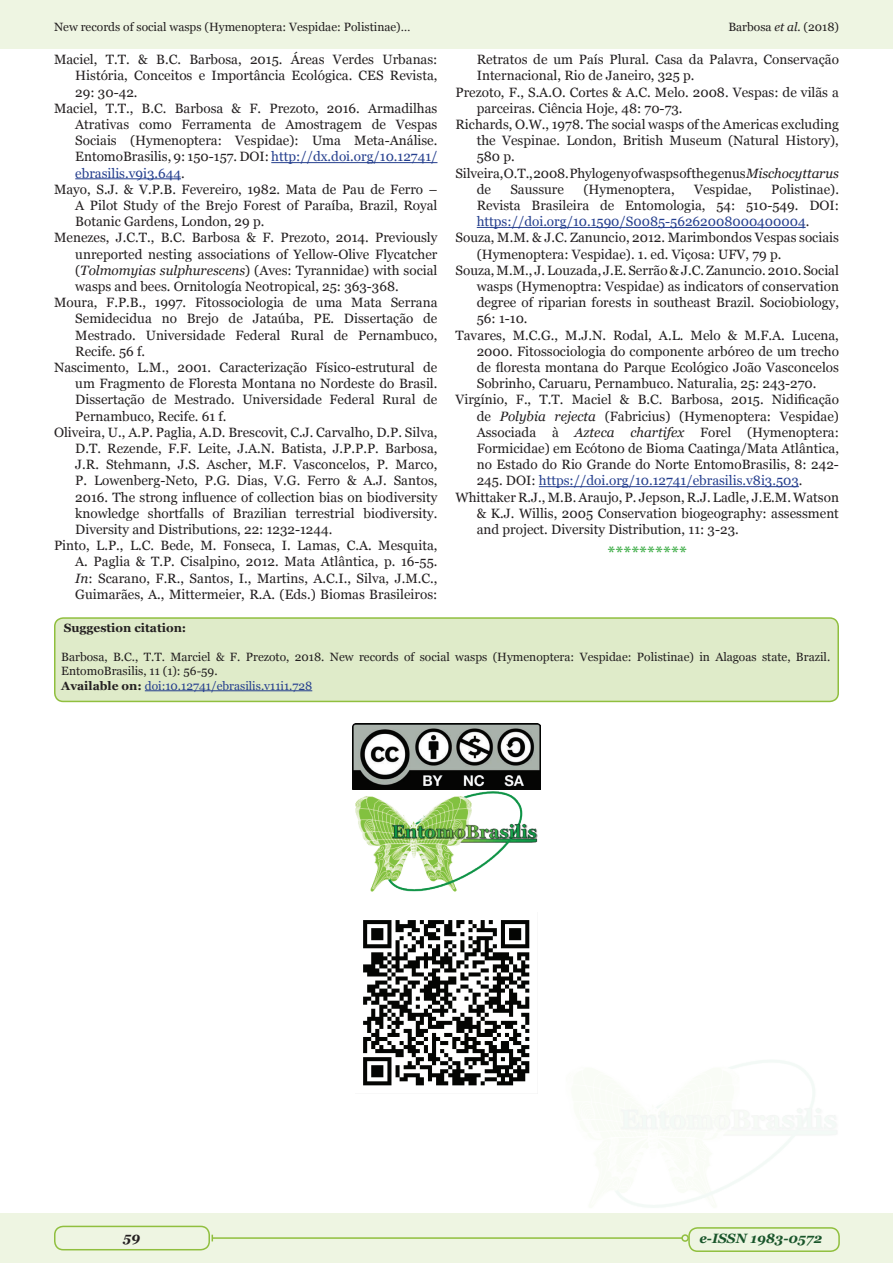
<style>
.page{position:relative;width:893px;height:1263px;background:#fff}
.page>*{position:absolute;margin:0;border:0;box-sizing:border-box;transform-origin:0 0}
.Editor_Secao{font:700 16.5px "Georgia";color:#40ae49}
.Referencias{font:13.5px/16.2px "Georgia";color:#231f20;text-align:justify}
.t1{font:italic 700 13.5px "Georgia";color:#19552a}
.t2{font:italic 700 13.5px "Georgia";color:#231f20}
.ComoCitar{font:12px/14.4px "Georgia";color:#231f20}
.ComoCitar-2{font:12px "Georgia";color:#253f8e}
.ComoCitar-3{font:700 12px "Georgia";color:#231f20}
.s1{font-style:italic}
.s2{color:#253f8e}
.s3{font-weight:700;color:#231f20}
</style>
<div class="page">
<div style="left:0;top:0;width:893px;height:49px;background:#eef5e2"></div>
<div style="left:0;top:1214px;width:893px;height:49px;background:#eef5e2"></div>
<div style="left:54px;top:1226px;width:156px;height:24px;border:2px solid #90bf3e;border-radius:9px"></div>
<div style="left:688px;top:1227px;width:152px;height:25px;border:2px solid #90bf3e;border-radius:9px"></div>
<hr style="left:212px;top:1237px;width:470px;height:2px;background:#90bf3e">
<div style="left:681px;top:1234px;width:8px;height:8px;border:2px solid #90bf3e;border-radius:50%"></div>
<hr style="left:271px;top:162px;width:166px;height:1px;background:#253f8e">
<hr style="left:75px;top:178px;width:106px;height:1px;background:#253f8e">
<hr style="left:477px;top:227px;width:329px;height:1px;background:#253f8e">
<hr style="left:539px;top:486px;width:260px;height:1px;background:#253f8e">
<img style="left:363px;top:920px;width:167px;height:166px">
<div style="left:55px;top:618px;width:783px;height:83px;background:#dfebc9;border-radius:9px"></div>
<hr style="left:145px;top:690px;width:167px;height:1px;background:#253f8e">
<div style="left:54px;top:617px;width:785px;height:85px;border:2px solid #90bf3e;border-radius:9px"></div>
<img style="left:355px;top:791px;width:183px;height:100px">
<img style="left:353px;top:723px;width:187px;height:66px">
<p class="ComoCitar" style="left:54px;top:20px;width:358px">New records of social wasps (Hymenoptera: Vespidae: Polistinae)…</p>
<p class="ComoCitar" style="left:728px;top:20px;width:112px">Barbosa <span class="s1">et al.</span> (2018)</p>
<p class="Referencias" style="left:75px;top:52px;width:364px;text-indent:-21px">Maciel, T.T. &amp; B.C. Barbosa, 2015. Áreas Verdes Urbanas:<br>História, Conceitos e Importância Ecológica. CES Revista, 29: 30-42.</p>
<p class="Referencias" style="left:75px;top:100px;width:364px;text-indent:-21px">Maciel, T.T., B.C. Barbosa &amp; F. Prezoto, 2016. Armadilhas Atrativas como Ferramenta de Amostragem de Vespas Sociais (Hymenoptera: Vespidae): Uma Meta-Análise.<br>EntomoBrasilis, 9: 150-157. DOI: <span class="s2">http://dx.doi.org/10.12741/ ebrasilis.v9i3.644</span>.</p>
<p class="Referencias" style="left:75px;top:181px;width:364px;text-indent:-21px">Mayo, S.J. &amp; V.P.B. Fevereiro, 1982. Mata de Pau de Ferro – A Pilot Study of the Brejo Forest of Paraíba, Brazil, Royal Botanic Gardens, London, 29 p.</p>
<p class="Referencias" style="left:75px;top:230px;width:364px;text-indent:-21px">Menezes, J.C.T., B.C. Barbosa &amp; F. Prezoto, 2014. Previously unreported nesting associations of Yellow-Olive Flycatcher (<span class="s1">Tolmomyias sulphurescens</span>) (Aves: Tyrannidae) with social wasps and bees. Ornitología Neotropical, 25: 363-368.</p>
<p class="Referencias" style="left:75px;top:295px;width:364px;text-indent:-21px">Moura, F.P.B., 1997. Fitossociologia de uma Mata Serrana Semidecidua no Brejo de Jataúba, PE. Dissertação de Mestrado. Universidade Federal Rural de Pernambuco, Recife. 56 f.</p>
<p class="Referencias" style="left:75px;top:360px;width:364px;text-indent:-21px">Nascimento, L.M., 2001. Caracterização Físico-estrutural de um Fragmento de Floresta Montana no Nordeste do Brasil.<br>Dissertação de Mestrado. Universidade Federal Rural de Pernambuco, Recife. 61 f.</p>
<p class="Referencias" style="left:75px;top:424px;width:364px;text-indent:-21px">Oliveira, U., A.P. Paglia, A.D. Brescovit, C.J. Carvalho, D.P. Silva, D.T. Rezende, F.F. Leite, J.A.N. Batista, J.P.P.P. Barbosa, J.R. Stehmann, J.S. Ascher, M.F. Vasconcelos, P. Marco, P. Lowenberg-Neto, P.G. Dias, V.G. Ferro &amp; A.J. Santos, 2016. The strong influence of collection bias on biodiversity knowledge shortfalls of Brazilian terrestrial biodiversity.<br>Diversity and Distributions, 22: 1232-1244.</p>
<p class="Referencias" style="left:75px;top:538px;width:364px;text-indent:-21px">Pinto, L.P., L.C. Bede, M. Fonseca, I. Lamas, C.A. Mesquita, A. Paglia &amp; T.P. Cisalpino, 2012. Mata Atlântica, p. 16-55.<br><span class="s1">In</span>: Scarano, F.R., Santos, I., Martins, A.C.I., Silva, J.M.C., Guimarães, A., Mittermeier, R.A. (Eds.) Biomas Brasileiros:</p>
<p class="Referencias" style="left:477px;top:52px;width:364px">Retratos de um País Plural. Casa da Palavra, Conservação<br>Internacional, Rio de Janeiro, 325 p.</p>
<p class="Referencias" style="left:477px;top:84px;width:364px;text-indent:-21px">Prezoto, F., S.A.O. Cortes &amp; A.C. Melo. 2008. Vespas: de vilãs a parceiras. Ciência Hoje, 48: 70-73.</p>
<p class="Referencias" style="left:477px;top:117px;width:364px;text-indent:-21px">Richards, O.W., 1978. The social wasps of the Americas excluding the Vespinae. London, British Museum (Natural History), 580 p.</p>
<p class="Referencias" style="left:477px;top:165px;width:364px;text-indent:-21px">Silveira, O.T., 2008. Phylogeny of wasps of the genus <span class="s1">Mischocyttarus </span>de</p>
<p class="Referencias" style="left:477px;top:181px;width:364px;text-indent:294px">Polistinae).<br>Revista Brasileira de Entomologia, 54: 510-549. DOI: <span class="s2">https://doi.org/10.1590/S0085-56262008000400004</span>.</p>
<p class="Referencias" style="left:477px;top:230px;width:364px;text-indent:-21px">Souza, M.M. &amp; J.C. Zanuncio, 2012. Marimbondos Vespas sociais (Hymenoptera: Vespidae). 1. ed. Viçosa: UFV, 79 p.</p>
<p class="Referencias" style="left:477px;top:262px;width:364px;text-indent:-21px">Souza, M.M., J. Louzada, J.E. Serrão &amp; J.C. Zanuncio. 2010. Social wasps (Hymenoptra: Vespidae) as indicators of conservation degree of riparian forests in southeast Brazil. Sociobiology, 56: 1-10.</p>
<p class="Referencias" style="left:477px;top:327px;width:364px;text-indent:-21px">Tavares, M.C.G., M.J.N. Rodal, A.L. Melo &amp; M.F.A. Lucena, 2000. Fitossociologia do componente arbóreo de um trecho de floresta montana do Parque Ecológico João Vasconcelos Sobrinho, Caruaru, Pernambuco. Naturalia, 25: 243-270.</p>
<p class="Referencias" style="left:477px;top:392px;width:364px;text-indent:-21px">Virgínio, F., T.T. Maciel &amp; B.C. Barbosa, 2015. Nidificação de <span class="s1">Polybia rejecta</span> (Fabricius) (Hymenoptera: Vespidae)<br>Associada à <span class="s1">Azteca chartifex</span> Forel (Hymenoptera:<br>Formicidae) em Ecótono de Bioma Caatinga/Mata Atlântica, no Estado do Rio Grande do Norte EntomoBrasilis, 8: 242- 245. DOI: <span class="s2">https://doi.org/10.12741/ebrasilis.v8i3.503</span>.</p>
<p class="Referencias" style="left:477px;top:489px;width:364px;text-indent:-21px">Whittaker R.J., M.B. Araujo, P. Jepson, R.J. Ladle, J.E.M. Watson &amp; K.J. Willis, 2005 Conservation biogeography: assessment and project. Diversity Distribution, 11: 3-23.</p>
<p class="Editor_Secao" style="left:607px;top:542px;width:81px">**********</p>
<p class="Referencias" style="left:510px;top:181px;width:55px">Saussure</p>
<p class="Referencias" style="left:583px;top:181px;width:93px">(Hymenoptera,</p>
<p class="Referencias" style="left:694px;top:181px;width:59px">Vespidae,</p>
<p class="ComoCitar-3" style="left:64px;top:620px;width:124px">Suggestion citation:</p>
<p class="ComoCitar" style="left:61px;top:650px;width:770px">Barbosa, B.C., T.T. Marciel &amp; F. Prezoto, 2018. New records of social wasps (Hymenoptera: Vespidae: Polistinae) in Alagoas state, Brazil.<br>EntomoBrasilis, 11 (1): 56-59.</p>
<p class="ComoCitar-2" style="left:61px;top:678px;width:253px"><span class="s3">Available on:</span> doi:10.12741/ebrasilis.v11i1.728</p>
<p class="t2" style="left:123px;top:1228px;width:18px">59</p>
<p class="t1" style="left:699px;top:1230px;width:124px">e-ISSN 1983-0572</p>
</div>
